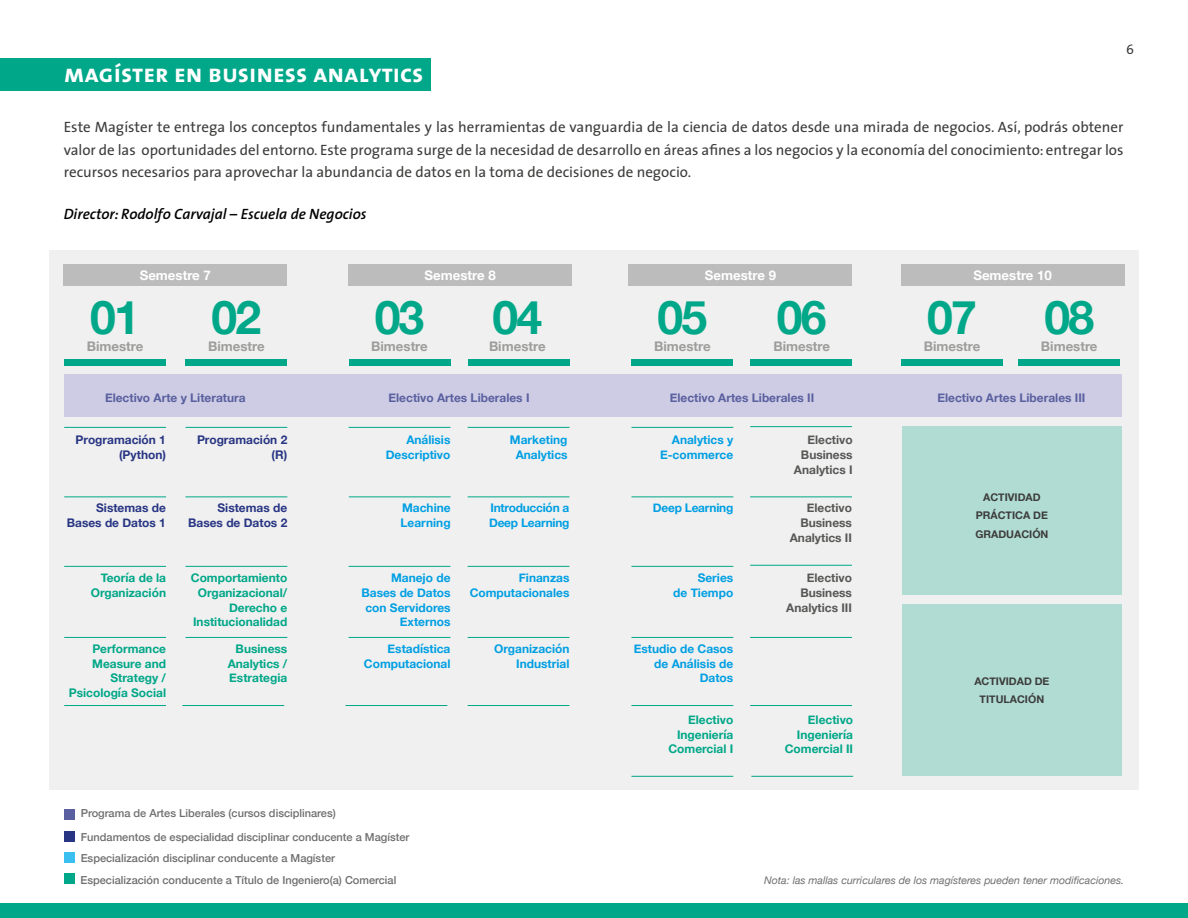
<style>
.page{position:relative;width:1188px;height:918px;background:#fff}
.page>*{position:absolute;margin:0;border:0;box-sizing:border-box;transform-origin:0 0}
.t1{font:700 46.35px "Helvetica Neue";letter-spacing:-.04em;color:#00a788}
.t2{font:25.5px "The Sans Bold Caps";color:#fff}
.t3{font:15px/22.5px "The Sans";color:#3c3c3b;text-align:justify}
.t4{font:italic 600 15px "The Sans";color:#000}
.t5{font:13.5px "The Sans";color:#3c3c3b}
.t6{font:700 13.2px "Helvetica Neue";color:#9d9d9c}
.t7{font:700 13.2px "Helvetica Neue";color:#fff}
.t8{font:700 11.85px/14.5px "Helvetica Neue";color:#009fe3;text-align:right}
.t9{font:700 11.85px/14.5px "Helvetica Neue";color:#00a788;text-align:right}
.t10{font:700 11.85px "Helvetica Neue";color:#5a5f9f}
.t11{font:700 11.85px/14.5px "Helvetica Neue";color:#283583;text-align:right}
.t12{font:700 11.85px/14.5px "Helvetica Neue";color:#575756;text-align:right}
.t13{font:700 11.85px/14.5px "Helvetica Neue";letter-spacing:-.02em;color:#009fe3}
.t14{font:500 10.95px/23.2px "Helvetica Neue";color:#706f6f}
.t15{font:italic 10.65px "Helvetica Neue";color:#706f6f}
.t16{font:700 10.65px/18.6px "Helvetica Neue";color:#3c3c3b;text-align:center}
</style>
<div class="page">
<div style="left:49px;top:250px;width:1090px;height:540px;background:#f0f0f0"></div>
<div style="left:0;top:58px;width:430px;height:33px;background:#00a788"></div>
<div style="left:0;top:904px;width:1188px;height:14px;background:#00a788"></div>
<div style="left:64px;top:374px;width:1058px;height:43px;background:#cdcce4"></div>
<hr style="left:750px;top:426px;width:102px;height:1px;background:#00a788">
<hr style="left:750px;top:496px;width:102px;height:1px;background:#00a788">
<hr style="left:468px;top:566px;width:101px;height:1px;background:#00a788">
<hr style="left:468px;top:637px;width:101px;height:1px;background:#00a788">
<hr style="left:750px;top:565px;width:102px;height:1px;background:#00a788">
<hr style="left:750px;top:705px;width:102px;height:1px;background:#00a788">
<hr style="left:750px;top:637px;width:102px;height:1px;background:#00a788">
<hr style="left:185px;top:566px;width:102px;height:1px;background:#00a788">
<hr style="left:185px;top:637px;width:102px;height:1px;background:#00a788">
<hr style="left:64px;top:566px;width:102px;height:1px;background:#00a788">
<hr style="left:64px;top:637px;width:102px;height:1px;background:#00a788">
<hr style="left:64px;top:705px;width:102px;height:1px;background:#00a788">
<hr style="left:349px;top:566px;width:101px;height:1px;background:#00a788">
<hr style="left:349px;top:637px;width:101px;height:1px;background:#00a788">
<hr style="left:631px;top:637px;width:102px;height:1px;background:#00a788">
<hr style="left:631px;top:566px;width:102px;height:1px;background:#00a788">
<hr style="left:631px;top:705px;width:102px;height:1px;background:#00a788">
<hr style="left:185px;top:496px;width:102px;height:1px;background:#00a788">
<hr style="left:349px;top:496px;width:102px;height:1px;background:#00a788">
<hr style="left:64px;top:496px;width:102px;height:1px;background:#00a788">
<hr style="left:468px;top:496px;width:101px;height:1px;background:#00a788">
<hr style="left:64px;top:427px;width:102px;height:1px;background:#00a788">
<hr style="left:185px;top:427px;width:102px;height:1px;background:#00a788">
<hr style="left:468px;top:427px;width:101px;height:1px;background:#00a788">
<hr style="left:631px;top:496px;width:102px;height:1px;background:#00a788">
<hr style="left:631px;top:427px;width:102px;height:1px;background:#00a788">
<hr style="left:349px;top:427px;width:101px;height:1px;background:#00a788">
<hr style="left:182px;top:705px;width:102px;height:1px;background:#00a788">
<hr style="left:346px;top:705px;width:101px;height:1px;background:#00a788">
<hr style="left:468px;top:705px;width:101px;height:1px;background:#00a788">
<div style="left:64px;top:360px;width:102px;height:6px;background:#00a788"></div>
<div style="left:185px;top:360px;width:102px;height:6px;background:#00a788"></div>
<div style="left:349px;top:360px;width:101px;height:6px;background:#00a788"></div>
<div style="left:468px;top:360px;width:101px;height:6px;background:#00a788"></div>
<div style="left:631px;top:360px;width:102px;height:6px;background:#00a788"></div>
<div style="left:750px;top:360px;width:102px;height:6px;background:#00a788"></div>
<div style="left:901px;top:360px;width:102px;height:6px;background:#00a788"></div>
<div style="left:1018px;top:360px;width:102px;height:6px;background:#00a788"></div>
<div style="left:64px;top:264px;width:223px;height:22px;background:#bcbcbc"></div>
<div style="left:349px;top:264px;width:223px;height:22px;background:#bcbcbc"></div>
<div style="left:629px;top:264px;width:223px;height:22px;background:#bcbcbc"></div>
<div style="left:901px;top:264px;width:223px;height:22px;background:#bcbcbc"></div>
<div style="left:64px;top:809px;width:11px;height:10px;background:#5a5f9f"></div>
<div style="left:64px;top:831px;width:11px;height:11px;background:#283583"></div>
<div style="left:64px;top:873px;width:11px;height:11px;background:#00a788"></div>
<div style="left:64px;top:852px;width:11px;height:11px;background:#3abff0"></div>
<hr style="left:631px;top:776px;width:102px;height:1px;background:#00a788">
<hr style="left:751px;top:776px;width:102px;height:1px;background:#00a788">
<div style="left:902px;top:426px;width:220px;height:169px;background:#b1dcd3"></div>
<div style="left:902px;top:605px;width:220px;height:171px;background:#b1dcd3"></div>
<h2 class="t2" style="left:64px;top:52px;width:361px">magíster en business analytics</h2>
<p class="t5" style="left:1126px;top:38px;width:9px">6</p>
<p class="t3" style="left:64px;top:115px;width:1061px">Este Magíster te entrega los conceptos fundamentales y las herramientas de vanguardia de la ciencia de datos desde una mirada de negocios. Así, podrás obtener valor de las oportunidades del entorno. Este programa surge de la necesidad de desarrollo en áreas afines a los negocios y la economía del conocimiento: entregar los recursos necesarios para aprovechar la abundancia de datos en la toma de decisiones de negocio.</p>
<p class="t4" style="left:64px;top:201px;width:304px">Director: Rodolfo Carvajal – Escuela de Negocios</p>
<p class="t7" style="left:140px;top:265px;width:73px">Semestre 7</p>
<p class="t7" style="left:425px;top:265px;width:73px">Semestre 8</p>
<p class="t7" style="left:705px;top:265px;width:73px">Semestre 9</p>
<p class="t7" style="left:973px;top:265px;width:80px">Semestre 10</p>
<h1 class="t1" style="left:90px;top:281px;width:51px">01</h1>
<h1 class="t1" style="left:212px;top:281px;width:51px">02</h1>
<h1 class="t1" style="left:375px;top:281px;width:51px">03</h1>
<h1 class="t1" style="left:493px;top:281px;width:51px">04</h1>
<h1 class="t1" style="left:658px;top:281px;width:51px">05</h1>
<h1 class="t1" style="left:777px;top:281px;width:51px">06</h1>
<h1 class="t1" style="left:927px;top:281px;width:51px">07</h1>
<h1 class="t1" style="left:1044px;top:281px;width:51px">08</h1>
<p class="t6" style="left:87px;top:336px;width:58px">Bimestre</p>
<p class="t6" style="left:208px;top:336px;width:58px">Bimestre</p>
<p class="t6" style="left:371px;top:336px;width:58px">Bimestre</p>
<p class="t6" style="left:489px;top:336px;width:58px">Bimestre</p>
<p class="t6" style="left:654px;top:336px;width:58px">Bimestre</p>
<p class="t6" style="left:773px;top:336px;width:58px">Bimestre</p>
<p class="t6" style="left:924px;top:336px;width:58px">Bimestre</p>
<p class="t6" style="left:1041px;top:336px;width:58px">Bimestre</p>
<p class="t10" style="left:105px;top:388px;width:142px">Electivo Arte y Literatura</p>
<p class="t10" style="left:389px;top:388px;width:143px">Electivo Artes Liberales I</p>
<p class="t10" style="left:670px;top:388px;width:146px">Electivo Artes Liberales II</p>
<p class="t10" style="left:937px;top:388px;width:150px">Electivo Artes Liberales III</p>
<p class="t11" style="left:76px;top:433px;width:92px">Programación 1 (Python)</p>
<p class="t11" style="left:197px;top:433px;width:92px">Programación 2 (R)</p>
<p class="t8" style="left:386px;top:433px;width:66px">Análisis<br>Descriptivo</p>
<p class="t8" style="left:510px;top:433px;width:59px;text-align:center">Marketing<br>Analytics</p>
<p class="t8" style="left:660px;top:433px;width:75px">Analytics y<br>E-commerce</p>
<p class="t12" style="left:794px;top:433px;width:60px">Electivo<br>Business<br>Analytics I</p>
<p class="t8" style="left:401px;top:501px;width:52px;text-align:left">Machine<br>Learning</p>
<p class="t13" style="left:489px;top:501px;width:82px">Introducción a<br>Deep Learning</p>
<p class="t11" style="left:96px;top:501px;width:71px">Sistemas de</p>
<p class="t13" style="left:653px;top:501px;width:82px">Deep Learning</p>
<p class="t11" style="left:67px;top:516px;width:101px">Bases de Datos 1</p>
<p class="t11" style="left:188px;top:501px;width:101px">Sistemas de<br>Bases de Datos 2</p>
<p class="t12" style="left:790px;top:501px;width:64px">Electivo<br>Business<br>Analytics II</p>
<p class="t9" style="left:91px;top:571px;width:77px">Teoría de la<br>Organización</p>
<p class="t9" style="left:69px;top:642px;width:99px">Performance<br>Measure and<br>Strategy /<br>Psicología Social</p>
<p class="t9" style="left:191px;top:571px;width:98px">Comportamiento<br>Organizacional/<br>Derecho e<br>Institucionalidad</p>
<p class="t9" style="left:228px;top:642px;width:61px;text-align:justify;text-indent:8px">Business Analytics / Estrategia</p>
<p class="t8" style="left:361px;top:571px;width:91px">Manejo de<br>Bases de Datos con Servidores<br>Externos</p>
<p class="t8" style="left:673px;top:571px;width:62px">Series<br>de Tiempo</p>
<p class="t8" style="left:470px;top:571px;width:101px">Finanzas<br>Computacionales</p>
<p class="t12" style="left:786px;top:571px;width:67px">Electivo<br>Business<br>Analytics III</p>
<p class="t8" style="left:364px;top:642px;width:88px">Estadística<br>Computacional</p>
<p class="t8" style="left:494px;top:642px;width:77px">Organización<br>Industrial</p>
<p class="t8" style="left:634px;top:642px;width:101px">Estudio de Casos de Análisis de<br>Datos</p>
<p class="t9" style="left:668px;top:713px;width:66px">Electivo<br>Ingeniería<br>Comercial I</p>
<p class="t9" style="left:785px;top:713px;width:70px">Electivo<br>Ingeniería<br>Comercial II</p>
<p class="t16" style="left:975px;top:488px;width:75px">ACTIVIDAD<br>PRÁCTICA DE<br>GRADUACIÓN</p>
<p class="t16" style="left:974px;top:672px;width:77px">ACTIVIDAD DE<br>TITULACIÓN</p>
<p class="t14" style="left:81px;top:801px;width:330px">Programa de Artes Liberales (cursos disciplinares)<br>Fundamentos de especialidad disciplinar conducente a Magíster</p>
<p class="t14" style="left:80px;top:868px;width:317px">Especialización conducente a Título de Ingeniero(a) Comercial</p>
<p class="t14" style="left:81px;top:845px;width:256px">Especialización disciplinar conducente a Magíster</p>
<p class="t15" style="left:764px;top:873px;width:361px">Nota: las mallas curriculares de los magísteres pueden tener modificaciones.</p>
</div>
